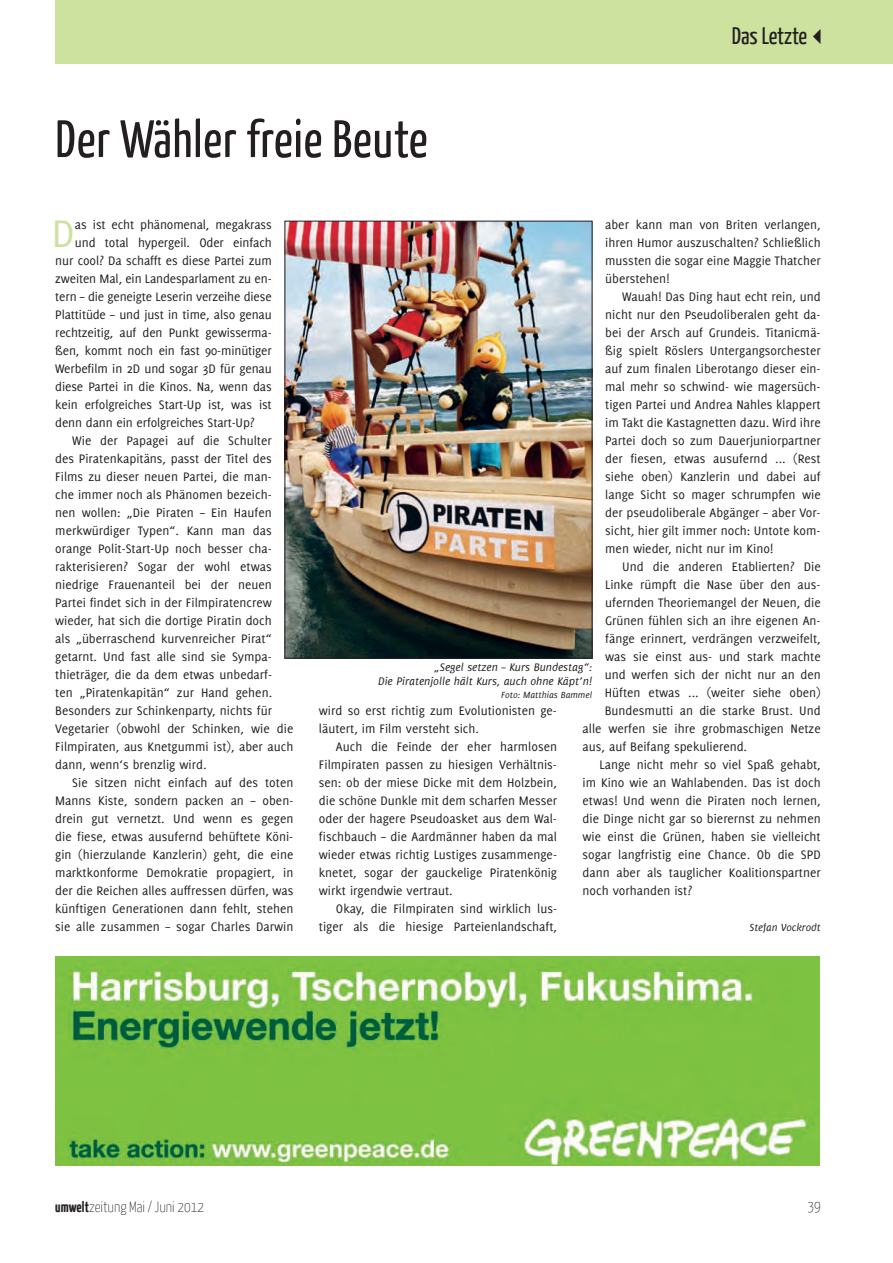
<style>
.page{position:relative;width:893px;height:1263px;background:#fff}
.page>*{position:absolute;margin:0;border:0;box-sizing:border-box;transform-origin:0 0}
.t1{font:52.5px "Yanone Kaffeesatz";letter-spacing:.015em;color:#231f20}
.t2{font:42px "Delicious";color:#cde29e}
.t3{font:24px "Yanone Kaffeesatz";letter-spacing:-.005em;color:#231f20}
.t4{font:100 15px "Yanone Kaffeesatz";color:#231f20}
.t5{font:13.5px/18px "Delicious";color:#231f20;text-align:justify}
.t6{font:italic 12px/14.4px "Delicious";color:#231f20;text-align:right}
.t7{font:italic 11.25px "Delicious";color:#231f20}
.t8{font:italic 9.75px "Delicious";color:#231f20}
.s1{font-weight:700}
</style>
<div class="page">
<div style="left:55px;top:0;width:838px;height:64px;background:#cde29e"></div>
<img style="left:287px;top:223px;width:303px;height:433px">
<div style="left:285px;top:221px;width:307px;height:437px;border:1px solid #231f20"></div>
<img style="left:55px;top:957px;width:765px;height:208px">
<h1 class="t1" style="left:55px;top:105px;width:374px">Der Wähler freie Beute</h1>
<h3 class="t3" style="left:732px;top:20px;width:101px">Das Letzte✓</h3>
<h2 class="t2" style="left:52px;top:210px;width:25px">D</h2>
<p class="t5" style="left:75px;top:215px;width:198px">as ist echt phänomenal, megakrass</p>
<p class="t5" style="left:75px;top:233px;width:198px">und total hypergeil. Oder einfach</p>
<p class="t5" style="left:55px;top:251px;width:218px">nur cool? Da schafft es diese Partei zum</p>
<p class="t5" style="left:55px;top:269px;width:218px">zweiten Mal, ein Landesparlament zu en-</p>
<p class="t5" style="left:55px;top:287px;width:218px">tern – die geneigte Leserin verzeihe diese</p>
<p class="t5" style="left:55px;top:305px;width:218px">Plattitüde – und just in time, also genau</p>
<p class="t5" style="left:55px;top:323px;width:218px">rechtzeitig, auf den Punkt gewisserma-</p>
<p class="t5" style="left:55px;top:341px;width:218px">ßen, kommt noch ein fast 90-minütiger</p>
<p class="t5" style="left:55px;top:359px;width:218px">Werbefilm in 2D und sogar 3D für genau</p>
<p class="t5" style="left:55px;top:377px;width:218px">diese Partei in die Kinos. Na, wenn das</p>
<p class="t5" style="left:55px;top:395px;width:218px">kein erfolgreiches Start-Up ist, was ist</p>
<p class="t5" style="left:55px;top:413px;width:201px">denn dann ein erfolgreiches Start-Up?</p>
<p class="t5" style="left:72px;top:431px;width:201px">Wie der Papagei auf die Schulter</p>
<p class="t5" style="left:55px;top:449px;width:218px">des Piratenkapitäns, passt der Titel des</p>
<p class="t5" style="left:55px;top:467px;width:218px">Films zu dieser neuen Partei, die man-</p>
<p class="t5" style="left:55px;top:485px;width:218px">che immer noch als Phänomen bezeich-</p>
<p class="t5" style="left:55px;top:503px;width:218px">nen wollen: „Die Piraten – Ein Haufen</p>
<p class="t5" style="left:55px;top:521px;width:218px">merkwürdiger Typen“. Kann man das</p>
<p class="t5" style="left:55px;top:539px;width:218px">orange Polit-Start-Up noch besser cha-</p>
<p class="t5" style="left:55px;top:557px;width:218px">rakterisieren? Sogar der wohl etwas</p>
<p class="t5" style="left:55px;top:575px;width:218px">niedrige Frauenanteil bei der neuen</p>
<p class="t5" style="left:55px;top:593px;width:218px">Partei findet sich in der Filmpiratencrew</p>
<p class="t5" style="left:55px;top:611px;width:218px">wieder, hat sich die dortige Piratin doch</p>
<p class="t5" style="left:55px;top:629px;width:218px">als „überraschend kurvenreicher Pirat“</p>
<p class="t5" style="left:55px;top:647px;width:218px">getarnt. Und fast alle sind sie Sympa-</p>
<p class="t5" style="left:55px;top:665px;width:218px">thieträger, die da dem etwas unbedarf-</p>
<p class="t5" style="left:55px;top:683px;width:218px">ten „Piratenkapitän“ zur Hand gehen.</p>
<p class="t5" style="left:55px;top:701px;width:218px">Besonders zur Schinkenparty, nichts für</p>
<p class="t5" style="left:55px;top:719px;width:240px">Vegetarier (obwohl der Schinken, wie die</p>
<p class="t5" style="left:55px;top:737px;width:240px">Filmpiraten, aus Knetgummi ist), aber auch</p>
<p class="t5" style="left:55px;top:755px;width:153px">dann, wenn‘s brenzlig wird.</p>
<p class="t5" style="left:72px;top:773px;width:223px">Sie sitzen nicht einfach auf des toten</p>
<p class="t5" style="left:55px;top:791px;width:240px">Manns Kiste, sondern packen an – oben-</p>
<p class="t5" style="left:55px;top:809px;width:240px">drein gut vernetzt. Und wenn es gegen</p>
<p class="t5" style="left:55px;top:827px;width:240px">die fiese, etwas ausufernd behüftete Köni-</p>
<p class="t5" style="left:55px;top:845px;width:240px">gin (hierzulande Kanzlerin) geht, die eine</p>
<p class="t5" style="left:55px;top:863px;width:240px">marktkonforme Demokratie propagiert, in</p>
<p class="t5" style="left:55px;top:881px;width:240px">der die Reichen alles auffressen dürfen, was</p>
<p class="t5" style="left:55px;top:899px;width:240px">künftigen Generationen dann fehlt, stehen</p>
<p class="t5" style="left:55px;top:917px;width:240px">sie alle zusammen – sogar Charles Darwin</p>
<p class="t5" style="left:605px;top:215px;width:217px">aber kann man von Briten verlangen, ihren Humor auszuschalten? Schließlich mussten die sogar eine Maggie Thatcher überstehen!</p>
<p class="t5" style="left:605px;top:287px;width:217px;text-indent:17px">Wauah! Das Ding haut echt rein, und nicht nur den Pseudoliberalen geht da&shy;bei der Arsch auf Grundeis. Titanicmä&shy;ßig spielt Röslers Untergangsorchester auf zum finalen Liberotango dieser ein&shy;mal mehr so schwind- wie magersüch&shy;tigen Partei und Andrea Nahles klappert im Takt die Kastagnetten dazu. Wird ihre Partei doch so zum Dauerjuniorpartner der fiesen, etwas ausufernd ... (Rest siehe oben) Kanzlerin und dabei auf lange Sicht so mager schrumpfen wie der pseudoliberale Abgänger – aber Vor&shy;sicht, hier gilt immer noch: Untote kom&shy;men wieder, nicht nur im Kino!</p>
<p class="t5" style="left:622px;top:557px;width:200px">Und die anderen Etablierten? Die</p>
<p class="t5" style="left:605px;top:575px;width:217px">Linke rümpft die Nase über den aus-</p>
<p class="t5" style="left:605px;top:593px;width:217px">ufernden Theoriemangel der Neuen, die</p>
<p class="t5" style="left:605px;top:611px;width:217px">Grünen fühlen sich an ihre eigenen An-</p>
<p class="t5" style="left:605px;top:629px;width:217px">fänge erinnert, verdrängen verzweifelt,</p>
<p class="t5" style="left:605px;top:647px;width:217px">was sie einst aus- und stark machte</p>
<p class="t5" style="left:605px;top:665px;width:217px">und werfen sich der nicht nur an den</p>
<p class="t5" style="left:605px;top:683px;width:217px">Hüften etwas ... (weiter siehe oben)</p>
<p class="t5" style="left:605px;top:701px;width:217px">Bundesmutti an die starke Brust. Und</p>
<p class="t5" style="left:583px;top:719px;width:240px">alle werfen sie ihre grobmaschigen Netze</p>
<p class="t5" style="left:583px;top:737px;width:166px">aus, auf Beifang spekulierend.</p>
<p class="t5" style="left:600px;top:755px;width:223px">Lange nicht mehr so viel Spaß gehabt,</p>
<p class="t5" style="left:583px;top:773px;width:240px">im Kino wie an Wahlabenden. Das ist doch</p>
<p class="t5" style="left:583px;top:791px;width:240px">etwas! Und wenn die Piraten noch lernen,</p>
<p class="t5" style="left:583px;top:809px;width:240px">die Dinge nicht gar so bierernst zu nehmen</p>
<p class="t5" style="left:583px;top:827px;width:240px">wie einst die Grünen, haben sie vielleicht</p>
<p class="t5" style="left:583px;top:845px;width:240px">sogar langfristig eine Chance. Ob die SPD</p>
<p class="t5" style="left:583px;top:863px;width:240px">dann aber als tauglicher Koalitionspartner</p>
<p class="t5" style="left:583px;top:881px;width:111px">noch vorhanden ist?</p>
<p class="t7" style="left:750px;top:921px;width:73px">Stefan Vockrodt</p>
<p class="t6" style="left:378px;top:660px;width:215px">„Segel setzen – Kurs Bundestag“:<br>Die Piratenjolle hält Kurs, auch ohne Käpt’n!</p>
<p class="t8" style="left:501px;top:690px;width:92px">Foto: Matthias Bammel</p>
<p class="t5" style="left:319px;top:701px;width:240px">wird so erst richtig zum Evolutionisten ge&shy;läutert, im Film versteht sich.</p>
<p class="t5" style="left:319px;top:737px;width:240px;text-indent:17px">Auch die Feinde der eher harmlosen Filmpiraten passen zu hiesigen Verhältnis&shy;sen: ob der miese Dicke mit dem Holzbein, die schöne Dunkle mit dem scharfen Messer oder der hagere Pseudoasket aus dem Wal&shy;fischbauch – die Aardmänner haben da mal wieder etwas richtig Lustiges zusammenge&shy;knetet, sogar der gauckelige Piratenkönig wirkt irgendwie vertraut.</p>
<p class="t5" style="left:319px;top:899px;width:240px;text-align:right">Okay, die Filmpiraten sind wirklich lus&shy;tiger als die hiesige Parteienlandschaft,</p>
<p class="t4" style="left:55px;top:1197px;width:150px"><span class="s1">umwelt</span>zeitung Mai / Juni 2012</p>
<p class="t4" style="left:807px;top:1197px;width:15px">39</p>
</div>
